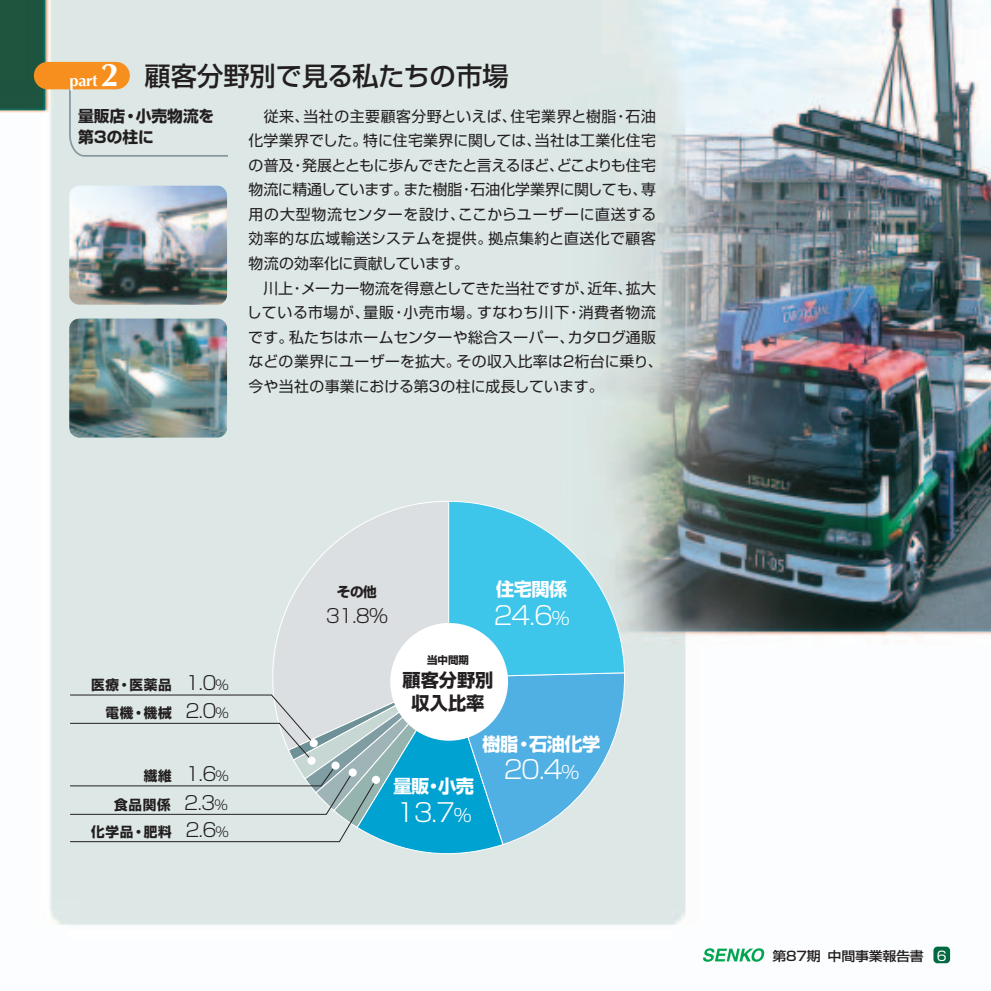
<style>
.page{position:relative;width:991px;height:991px;background:#fff}
.page>*{position:absolute;margin:0;border:0;box-sizing:border-box;transform-origin:0 0}
.t1{font:500 26.25px "Shin Go";letter-spacing:-.01em;color:#231f20}
.t2{font:300 25.2px "Shin Go";color:#fff}
.t3{font:300 18.9px "Shin Go";color:#231f20}
.t4{font:700 18.2px "Shin Go";letter-spacing:-.03em;color:#fff}
.t5{font:700 18.2px/22.8px "Shin Go";color:#231f20;text-align:center}
.t6{font:700 16.45px "Optima";color:#fff}
.t7{font:700 15.75px/21px "Shin Go";color:#231f20}
.t8{font:14.88px/24.5px "Shin Go";letter-spacing:.01em;color:#231f20}
.t9{font:700 13.65px/28.3px "Shin Go";letter-spacing:.05em;color:#231f20;text-align:right}
.t10{font:13.12px "Shin Go";color:#fff}
.t11{font:500 12.95px "Shin Go";letter-spacing:-.02em;color:#231f20;scale:1.08 1}
.t12{font:700 10.5px "Shin Go";color:#231f20}
.s1{font-size:32.73px}
.s2{font-weight:300;font-size:18.9px}
.s3{font-weight:300;font-size:13.3px}
.s4{font-weight:700;font-size:13.65px}
.s5{font-size:13.3px}
.s6{font-size:17.68px}
</style>
<div class="page">
<img style="left:0;top:0;width:990px;height:964px">
<div style="left:933px;top:946px;width:17px;height:17px;background:#026a43;border-radius:4px"></div>
<div style="left:68px;top:66px;width:162px;height:92px;background:#dde8e6"></div>
<div style="left:34px;top:62px;width:96px;height:27px;background:#f68f1e;border-radius:14px"></div>
<svg style="left:69px;top:500px;width:557px;height:361px"></svg>
<div style="left:331px;top:761px;width:8px;height:8px;background:#fff;border-radius:50%"></div>
<div style="left:307px;top:756px;width:8px;height:8px;background:#fff;border-radius:50%"></div>
<div style="left:310px;top:739px;width:8px;height:8px;background:#fff;border-radius:50%"></div>
<svg style="left:702px;top:948px;width:63px;height:13px"></svg>
<img style="left:69px;top:186px;width:158px;height:119px;border-radius:10px">
<img style="left:69px;top:318px;width:158px;height:119px;border-radius:10px">
<h1 class="t1" style="left:145px;top:66px;width:365px">顧客分野別で見る私たちの市場</h1>
<p class="t7" style="left:78px;top:108px;width:138px">量販店・小売物流を第3の柱に</p>
<p class="t8" style="left:247px;top:106px;width:417px">　従来、当社の主要顧客分野といえば、住宅業界と樹脂・石油化学業界でした。特に住宅業界に関しては、当社は工業化住宅の普及・発展とともに歩んできたと言えるほど、どこよりも住宅物流に精通しています。また樹脂・石油化学業界に関しても、専用の大型物流センターを設け、ここからユーザーに直送する効率的な広域輸送システムを提供。拠点集約と直送化で顧客物流の効率化に貢献しています。<br>　川上・メーカー物流を得意としてきた当社ですが、近年、拡大している市場が、量販・小売市場。すなわち川下・消費者物流です。私たちはホームセンターや総合スーパー、カタログ通販などの業界にユーザーを拡大。その収入比率は2桁台に乗り、今や当社の事業における第3の柱に成長しています。</p>
<p class="t6" style="left:70px;top:74px;width:51px">part <span class="s1">2</span></p>
<p class="t9" style="left:91px;top:672px;width:139px">医療・医薬品 <span class="s2">1.0</span><span class="s3">%</span>電機・機械 <span class="s2">2.0</span><span class="s3">%</span></p>
<p class="t3" style="left:144px;top:767px;width:86px"><span class="s4">繊維</span> 1.6<span class="s5">%</span></p>
<p class="t9" style="left:114px;top:792px;width:115px">食品関係 <span class="s2">2.3</span><span class="s3">%</span></p>
<p class="t9" style="left:91px;top:819px;width:139px">化学品・肥料 <span class="s2">2.6</span><span class="s3">%</span></p>
<p class="t9" style="left:337px;top:580px;width:42px">その他</p>
<p class="t3" style="left:326px;top:608px;width:64px">31.8%</p>
<p class="t4" style="left:496px;top:582px;width:73px">住宅関係</p>
<h2 class="t2" style="left:494px;top:605px;width:77px">24.6<span class="s6">%</span></h2>
<p class="t12" style="left:427px;top:656px;width:44px">当中間期</p>
<p class="t5" style="left:402px;top:671px;width:93px">顧客分野別収入比率</p>
<p class="t4" style="left:393px;top:779px;width:82px">量販・小売</p>
<h2 class="t2" style="left:396px;top:803px;width:77px">13.7<span class="s6">%</span></h2>
<p class="t4" style="left:482px;top:737px;width:119px">樹脂・石油化学</p>
<h2 class="t2" style="left:503px;top:760px;width:77px">20.4<span class="s6">%</span></h2>
<p class="t11" style="left:772px;top:950px;width:142px">第87期 中間事業報告書</p>
<p class="t10" style="left:936px;top:950px;width:11px">6</p>
</div>
